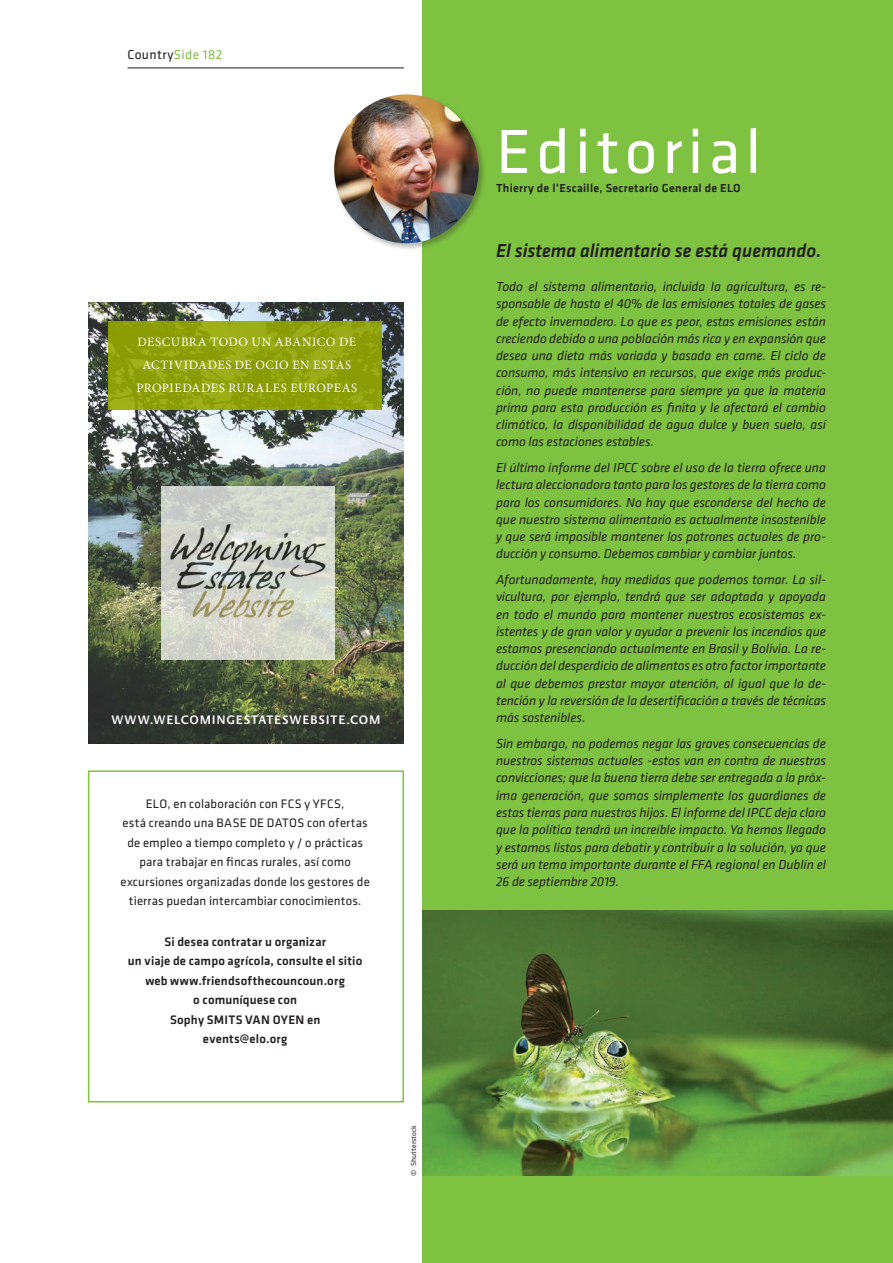
<style>
.page{position:relative;width:893px;height:1263px;background:#fff}
.page>*{position:absolute;margin:0;border:0;box-sizing:border-box;transform-origin:0 0}
.t1{font:64.5px "Klavika";letter-spacing:.08em;color:#fff}
.t2{font:italic 500 19.5px "Klavika";color:#231f20}
.No_Spacing{font:italic 13.5px/17.2px "Klavika";letter-spacing:-.005em;color:#231f20;text-align:justify}
.t3{font:13.5px "Klavika";letter-spacing:.03em;color:#231f20}
.t4{font:12.75px/19.5px "Klavika";letter-spacing:.01em;color:#231f20;text-align:center}
.t5{font:500 12.75px/19.5px "Klavika";letter-spacing:.01em;color:#231f20;text-align:center}
.GR_TITEL{font:12.75px "Minion Pro";letter-spacing:.045em;color:#fff}
.GR_TITEL-2{font:600 12.75px "Praxis";letter-spacing:.06em;color:#fff}
.t6{font:500 12px "Klavika";letter-spacing:.025em;color:#231f20}
.GR_TITEL-3{font:7.5px "Klavika";color:#231f20}
.s1{color:#7fc241}
</style>
<div class="page">
<hr style="left:128px;top:68px;width:276px;height:1px;background:#231f20">
<div style="left:422px;top:0;width:471px;height:1263px;background:#7fc241"></div>
<div style="left:332px;top:93px;width:154px;height:158px;background:#231f20;opacity:.3"></div>
<img style="left:334px;top:94px;width:145px;height:149px">
<img style="left:422px;top:910px;width:471px;height:266px">
<div style="left:88px;top:770px;width:316px;height:332px;border:2px solid #7fc241"></div>
<img style="left:89px;top:303px;width:315px;height:440px">
<div style="left:109px;top:321px;width:273px;height:89px;background:linear-gradient(to right,#91a30c,#90a20c)"></div>
<img style="left:161px;top:486px;width:174px;height:174px">
<hr style="left:892px;top:0;width:1px;height:139px;background:#fff">
<p class="t3" style="left:128px;top:47px;width:96px">Country<span class="s1">Side 182</span></p>
<p class="GR_TITEL" style="left:138px;top:334px;width:220px">DESCUBRA TODO UN ABANICO DE</p>
<p class="GR_TITEL" style="left:142px;top:356px;width:210px">ACTIVIDADES DE OCIO EN ESTAS</p>
<p class="GR_TITEL" style="left:136px;top:379px;width:222px">PROPIEDADES RURALES EUROPEAS</p>
<p class="GR_TITEL-2" style="left:111px;top:713px;width:271px">WWW.WELCOMINGESTATESWEBSITE.COM</p>
<p class="t4" style="left:120px;top:794px;width:251px">ELO, en colaboración con FCS y YFCS,<br>está creando una BASE DE DATOS con ofertas de empleo a tiempo completo y / o prácticas para trabajar en fincas rurales, así como excursiones organizadas donde los gestores de tierras puedan intercambiar conocimientos.</p>
<p class="t5" style="left:128px;top:932px;width:236px">Si desea contratar u organizar<br>un viaje de campo agrícola, consulte el sitio web www.friendsofthecouncoun.org<br>o comuníquese con<br>Sophy SMITS VAN OYEN en events@elo.org</p>
<p class="GR_TITEL-3" style="left:410px;top:1176px;width:52px;rotate:-90deg">© Shutterstock</p>
<p class="t1" style="left:496px;top:116px;width:267px">Editorial</p>
<p class="t6" style="left:496px;top:182px;width:246px">Thierry de l’Escaille, Secretario General de ELO</p>
<p class="t2" style="left:496px;top:240px;width:327px">El sistema alimentario se está quemando.</p>
<p class="No_Spacing" style="left:496px;top:278px;width:331px">Todo el sistema alimentario, incluida la agricultura, es re&shy;sponsable de hasta el 40% de las emisiones totales de gases de efecto invernadero. Lo que es peor, estas emisiones están creciendo debido a una población más rica y en expansión que desea una dieta más variada y basada en carne. El ciclo de consumo, más intensivo en recursos, que exige más produc&shy;ción, no puede mantenerse para siempre ya que la materia prima para esta producción es finita y le afectará el cambio climático, la disponibilidad de agua dulce y buen suelo, así como las estaciones estables.</p>
<p class="No_Spacing" style="left:496px;top:459px;width:331px">El último informe del IPCC sobre el uso de la tierra ofrece una lectura aleccionadora tanto para los gestores de la tierra como para los consumidores. No hay que esconderse del hecho de que nuestro sistema alimentario es actualmente insostenible y que será imposible mantener los patrones actuales de pro&shy;ducción y consumo. Debemos cambiar y cambiar juntos.</p>
<p class="No_Spacing" style="left:496px;top:571px;width:331px">Afortunadamente, hay medidas que podemos tomar. La sil&shy;vicultura, por ejemplo, tendrá que ser adoptada y apoyada en todo el mundo para mantener nuestros ecosistemas ex&shy;istentes y de gran valor y ayudar a prevenir los incendios que estamos presenciando actualmente en Brasil y Bolivia. La re&shy;ducción del desperdicio de alimentos es otro factor importante al que debemos prestar mayor atención, al igual que la de&shy;tención y la reversión de la desertificación a través de técnicas más sostenibles.</p>
<p class="No_Spacing" style="left:496px;top:735px;width:331px">Sin embargo, no podemos negar las graves consecuencias de nuestros sistemas actuales -estos van en contra de nuestras convicciones; que la buena tierra debe ser entregada a la próx&shy;ima generación, que somos simplemente los guardianes de estas tierras para nuestros hijos. El informe del IPCC deja claro que la política tendrá un increíble impacto. Ya hemos llegado y estamos listos para debatir y contribuir a la solución, ya que será un tema importante durante el FFA regional en Dublín el 26 de septiembre 2019.</p>
</div>
